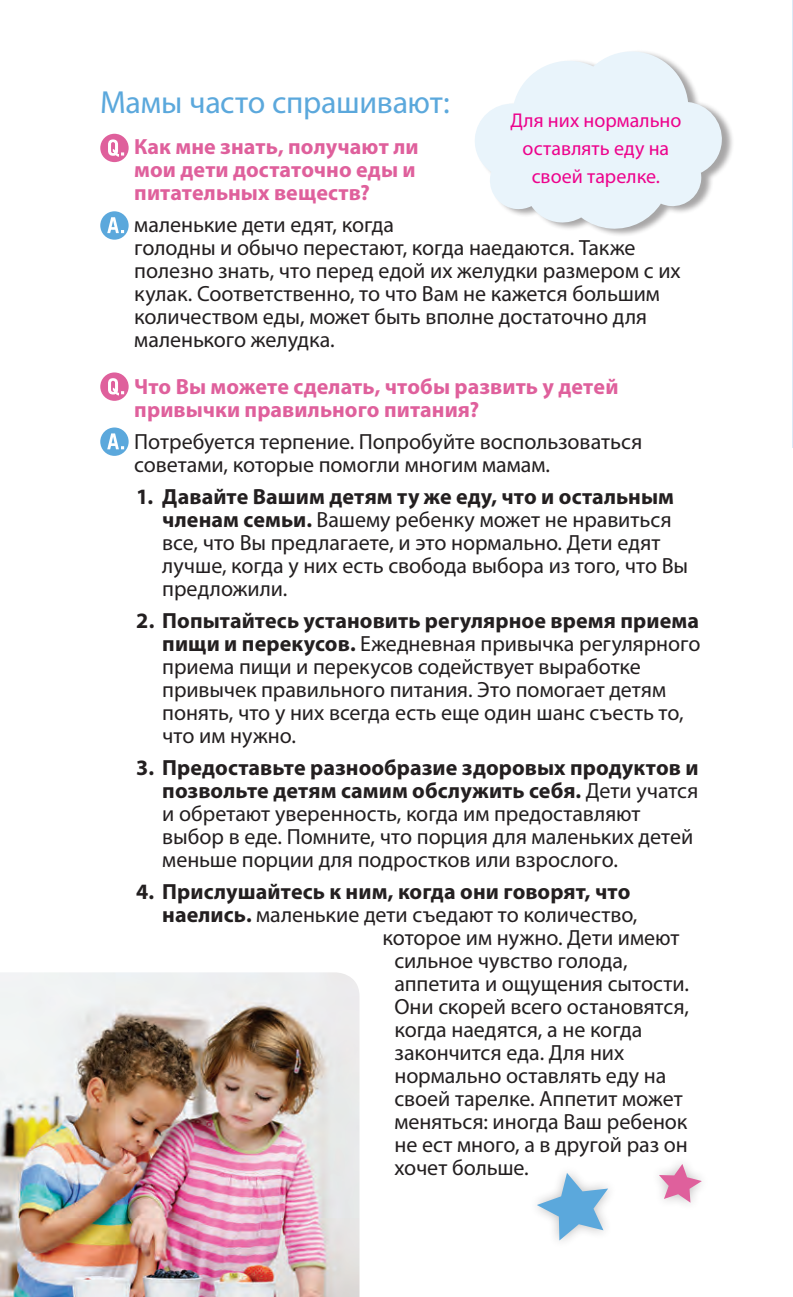
<style>
.page{position:relative;width:793px;height:1297px;background:#fff}
.page>*{position:absolute;margin:0;border:0;box-sizing:border-box;transform-origin:0 0}
.t1{font:32px "Myriad Pro";letter-spacing:-.01em;color:#5ba8dc}
.indent2{font:22px/23px "Myriad Pro";letter-spacing:-.005em;color:#231f20}
.indent{font:22px/23px "Myriad Pro";letter-spacing:-.005em;color:#231f20}
.indent-2{font:700 22px/23px "Myriad Pro";letter-spacing:.005em;color:#df609c}
.indent2-2{font:700 22px "Myriad Pro";letter-spacing:.005em;color:#231f20}
.callout{font:20px/28px "Myriad Pro";letter-spacing:.005em;color:#ed028c;text-align:center}
.s1{font-weight:700}
</style>
<div class="page">
<img style="left:0;top:972px;width:359px;height:325px">
<hr style="left:792px;top:0;width:1px;height:448px;background:#dbeaf7">
<svg style="left:659px;top:1164px;width:42px;height:38px"></svg>
<div style="left:100px;top:134px;width:29px;height:28px;background:#df609c;border-radius:50%"></div>
<svg style="left:108px;top:139px;width:16px;height:18px"></svg>
<svg style="left:100px;top:211px;width:29px;height:29px"></svg>
<svg style="left:107px;top:217px;width:17px;height:16px"></svg>
<div style="left:100px;top:372px;width:29px;height:29px;background:#df609c;border-radius:50%"></div>
<svg style="left:108px;top:378px;width:16px;height:17px"></svg>
<svg style="left:100px;top:427px;width:29px;height:29px"></svg>
<svg style="left:107px;top:433px;width:17px;height:16px"></svg>
<div style="left:476px;top:49px;width:258px;height:188px;background:#231f20;opacity:.4"></div>
<svg style="left:475px;top:50px;width:248px;height:180px;fill:#e9f4fb"></svg>
<svg style="left:537px;top:1173px;width:71px;height:67px"></svg>
<p class="t1" style="left:100px;top:82px;width:351px">Мамы часто спрашивают:</p>
<p class="indent-2" style="left:134px;top:134px;width:286px">Как мне знать, получают ли мои дети достаточно еды и питательных веществ?</p>
<p class="indent" style="left:134px;top:212px;width:548px">маленькие дети едят, когда<br>голодны и обычо перестают, когда наедаются. Также полезно знать, что перед едой их желудки размером с их кулак. Соответственно, то что Вам не кажется большим количеством еды, может быть вполне достаточно для маленького желудка.</p>
<p class="indent-2" style="left:134px;top:374px;width:485px">Что Вы можете сделать, чтобы развить у детей привычки правильного питания?</p>
<p class="indent" style="left:134px;top:429px;width:509px">Потребуется терпение. Попробуйте воспользоваться советами, которые помогли многим мамам.</p>
<p class="indent2" style="left:162px;top:484px;width:527px;text-indent:-26px"><span class="s1">1. Давайте Вашим детям ту же еду, что и остальным членам семьи.</span> Вашему ребенку может не нравиться все, что Вы предлагаете, и это нормально. Дети едят лучше, когда у них есть свобода выбора из того, что Вы предложили.</p>
<p class="indent2" style="left:162px;top:608px;width:539px;text-indent:-26px"><span class="s1">2. Попытайтесь установить регулярное время приема пищи и перекусов.</span> Ежедневная привычка регулярного приема пищи и перекусов содействует выработке привычек правильного питания. Это помогает детям понять, что у них всегда есть еще один шанс съесть то, что им нужно.</p>
<p class="indent2" style="left:162px;top:755px;width:537px;text-indent:-26px"><span class="s1">3. Предоставьте разнообразие здоровых продуктов и позвольте детям самим обслужить себя.</span> Дети учатся и обретают уверенность, когда им предоставляют выбор в еде. Помните, что порция для маленьких детей меньше порции для подростков или взрослого.</p>
<p class="indent2-2" style="left:136px;top:877px;width:495px">4. Прислушайтесь к ним, когда они говорят, что</p>
<p class="indent2" style="left:162px;top:902px;width:476px"><span class="s1">наелись.</span> маленькие дети съедают то количество,</p>
<p class="indent2" style="left:382px;top:925px;width:299px">которое им нужно. Дети имеют</p>
<p class="indent2" style="left:394px;top:948px;width:235px">сильное чувство голода,</p>
<p class="indent2" style="left:394px;top:971px;width:296px">аппетита и ощущения сытости.</p>
<p class="indent2" style="left:394px;top:994px;width:296px">Они скорей всего остановятся,</p>
<p class="indent2" style="left:394px;top:1017px;width:249px">когда наедятся, а не когда</p>
<p class="indent2" style="left:394px;top:1040px;width:231px">закончится еда. Для них</p>
<p class="indent2" style="left:394px;top:1063px;width:273px">нормально оставлять еду на</p>
<p class="indent2" style="left:394px;top:1086px;width:290px">своей тарелке. Аппетит может</p>
<p class="indent2" style="left:394px;top:1109px;width:294px">меняться: иногда Ваш ребенок</p>
<p class="indent2" style="left:394px;top:1132px;width:295px">не ест много, а в другой раз он</p>
<p class="indent2" style="left:394px;top:1155px;width:136px">хочет больше.</p>
<p class="callout" style="left:510px;top:106px;width:172px">Для них нормально оставлять еду на своей тарелке.</p>
</div>
